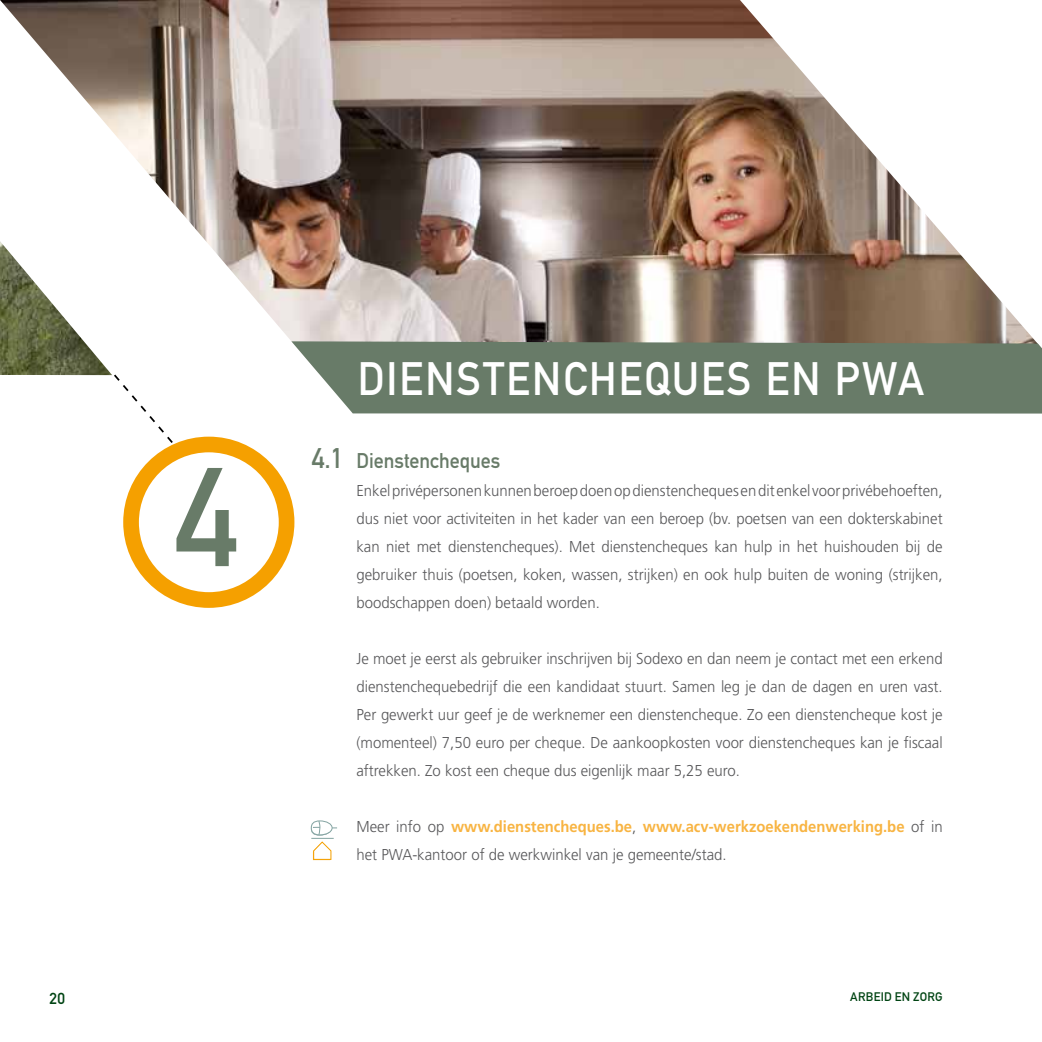
<style>
.page{position:relative;width:1042px;height:1042px;background:#fff}
.page>*{position:absolute;margin:0;border:0;box-sizing:border-box;transform-origin:0 0}
.t1{font:137.9px "DIN Mittelschrift Std";color:#687b68;scale:.95 1}
.t2{font:46.2px "DIN Mittelschrift Std";letter-spacing:.045em;color:#fff;scale:.92 1}
.t3{font:21px "DIN Mittelschrift Std";color:#687b68;scale:.95 1}
.t4{font:300 15.75px/28px "Frutiger LT Std";color:#58585a;text-align:justify;scale:.95 1}
.t5{font:15.75px "DIN Mittelschrift Std";color:#004413}
.t6{font:12.25px "DIN Mittelschrift Std";letter-spacing:.025em;color:#004413}
.s1{font-size:28px}
.s2{font-weight:700;color:#f8b442}
</style>
<div class="page">
<img style="left:0;top:0;width:1036px;height:341px">
<div style="left:291px;top:341px;width:751px;height:72px;background:#687b68"></div>
<svg style="left:114px;top:374px;width:167px;height:195px"></svg>
<img style="left:0;top:241px;width:112px;height:134px">
<div style="left:131px;top:444px;width:156px;height:156px;background:#fff;border-radius:50%"></div>
<div style="left:123px;top:437px;width:171px;height:171px;border:16px solid #f5a000;border-radius:50%"></div>
<svg style="left:310px;top:820px;width:27px;height:40px"></svg>
<h1 class="t1" style="left:175px;top:437px;width:68px">4</h1>
<h2 class="t2" style="left:358px;top:352px;width:60px">DIENSTENCHE</h2>
<h2 class="t2" style="left:644px;top:352px;width:59px">QUES</h2>
<h2 class="t2" style="left:766px;top:352px;width:174px">EN PWA</h2>
<h3 class="t3" style="left:312px;top:448px;width:200px"><span class="s1">4.1</span> DIENSTENCHEQUES</h3>
<p class="t4" style="left:356px;top:476px;width:619px">Enkelprivépersonenkunnenberoepdoenopdienstenchequesenditenkel voorprivébehoeften, dus niet voor activiteiten in het kader van een beroep (bv. poetsen van een dokterskabinet kan niet met dienstencheques). Met dienstencheques kan hulp in het huishouden bij de gebruiker thuis (poetsen, koken, wassen, strijken) en ook hulp buiten de woning (strijken, boodschappen doen) betaald worden.</p>
<p class="t4" style="left:356px;top:645px;width:619px">Je moet je eerst als gebruiker inschrijven bij Sodexo en dan neem je contact met een erkend dienstenchequebedrijf die een kandidaat stuurt. Samen leg je dan de dagen en uren vast.<br>Per gewerkt uur geef je de werknemer een dienstencheque. Zo een dienstencheque kost je (momenteel) 7,50 euro per cheque. De aankoopkosten voor dienstencheques kan je fiscaal aftrekken. Zo kost een cheque dus eigenlijk maar 5,25 euro.</p>
<p class="t4" style="left:356px;top:812px;width:619px">Meer info op <span class="s2">www.dienstencheques.be</span>, <span class="s2">www.acv-werkzoekendenwerking.be</span> of in het PWA-kantoor of de werkwinkel van je gemeente/stad.</p>
<p class="t5" style="left:50px;top:989px;width:17px">20</p>
<p class="t6" style="left:850px;top:989px;width:94px">ARBEID EN ZORG</p>
</div>
